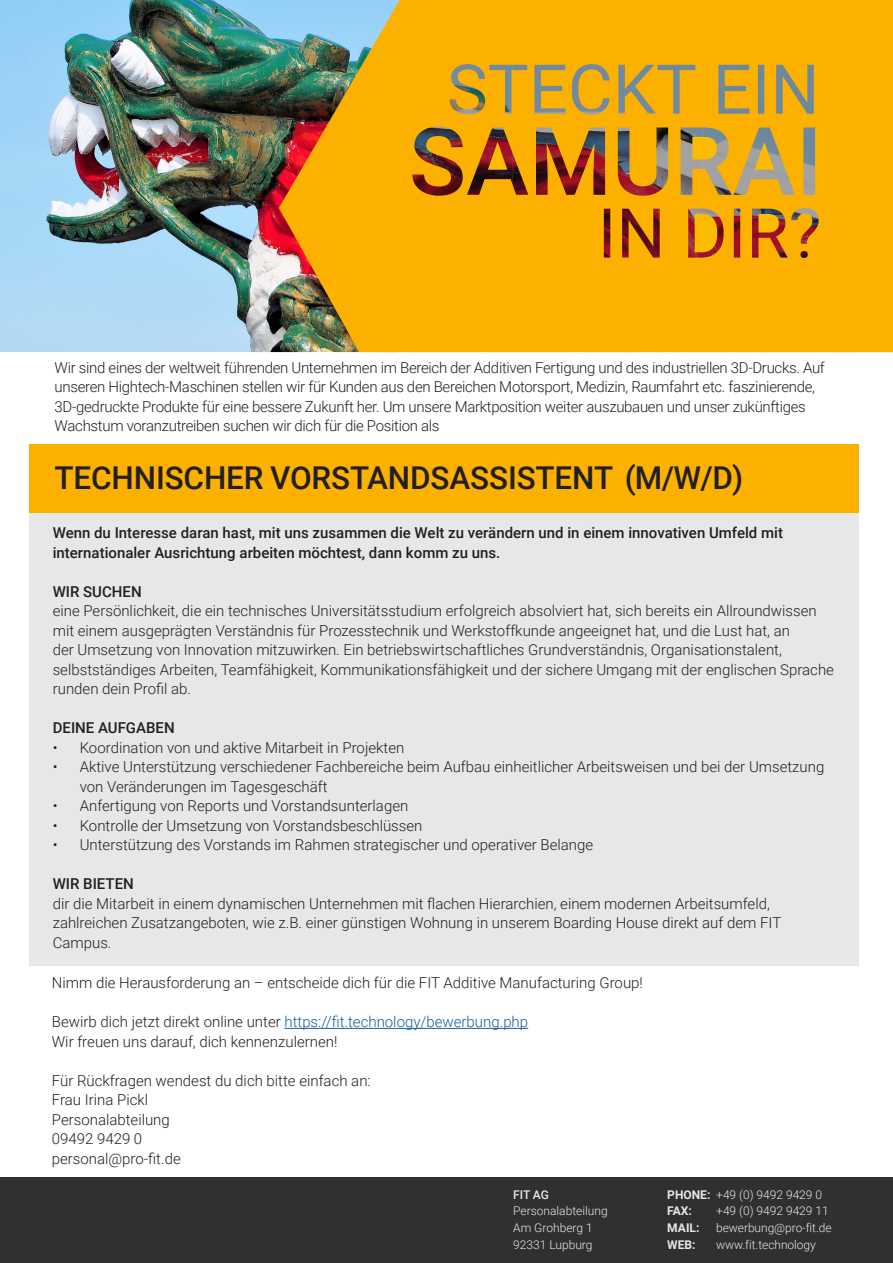
<style>
.page{position:relative;width:893px;height:1263px;background:#fff}
.page>*{position:absolute;margin:0;border:0;box-sizing:border-box;transform-origin:0 0}
.t1{font:500 31.5px "Roboto";letter-spacing:-.005em;color:#231f20}
.t2{font:300 15px/19.5px "Roboto";color:#231f20}
.t3{font:300 15px/19.5px "Roboto";letter-spacing:-.02em;color:#231f20}
.t4{font:500 15px/19.5px "Roboto";color:#231f20}
.t5{font:300 15px "Roboto";color:#175d9e}
.t6{font:300 12px "Roboto";color:#e7e9e8}
.t7{font:700 12px "Roboto";color:#e7e9e8}
.t8{font:500 12px "Roboto";color:#e7e9e8}
.s1{color:#231f20}
.s2{font-weight:700}
</style>
<div class="page">
<div style="left:30px;top:444px;width:829px;height:69px;background:#fcb100"></div>
<div style="left:30px;top:513px;width:829px;height:453px;background:#e6e7e9"></div>
<div style="left:0;top:1177px;width:893px;height:86px;background:#312f30"></div>
<hr style="left:284px;top:1028px;width:244px;height:1px;background:#175d9e">
<img style="left:0;top:0;width:279px;height:352px">
<svg style="left:279px;top:0;width:614px;height:352px;background:#e3a314"></svg>
<p class="t3" style="left:55px;top:357px;width:772px">Wir sind eines der weltweit führenden Unternehmen im Bereich der Additiven Fertigung und des industriellen 3D-Drucks. Auf unseren Hightech-Maschinen stellen wir für Kunden aus den Bereichen Motorsport, Medizin, Raumfahrt etc. faszinierende, 3D-gedruckte Produkte für eine bessere Zukunft her. Um unsere Marktposition weiter auszubauen und unser zukünftiges Wachstum voranzutreiben suchen wir dich für die Position als</p>
<p class="t1" style="left:55px;top:455px;width:690px">TECHNISCHER VORSTANDSASSISTENT (M/W/D)</p>
<p class="t4" style="left:53px;top:522px;width:732px">Wenn du Interesse daran hast, mit uns zusammen die Welt zu verändern und in einem innovativen Umfeld mit internationaler Ausrichtung arbeiten möchtest, dann komm zu uns.</p>
<p class="t4" style="left:53px;top:581px;width:90px">WIR SUCHEN</p>
<p class="t2" style="left:53px;top:600px;width:783px">eine Persönlichkeit, die ein technisches Universitätsstudium erfolgreich absolviert hat, sich bereits ein Allroundwissen mit einem ausgeprägten Verständnis für Prozesstechnik und Werkstoffkunde angeeignet hat, und die Lust hat, an<br>der Umsetzung von Innovation mitzuwirken. Ein betriebswirtschaftliches Grundverständnis, Organisationstalent, selbstständiges Arbeiten, Teamfähigkeit, Kommunikationsfähigkeit und der sichere Umgang mit der englischen Sprache runden dein Profil ab.</p>
<p class="t4" style="left:53px;top:717px;width:124px">DEINE AUFGABEN</p>
<p class="t2" style="left:53px;top:737px;width:353px">• Koordination von und aktive Mitarbeit in Projekten</p>
<p class="t2" style="left:80px;top:756px;width:746px;text-indent:-27px">• Aktive Unterstützung verschiedener Fachbereiche beim Aufbau einheitlicher Arbeitsweisen und bei der Umsetzung von Veränderungen im Tagesgeschäft</p>
<p class="t2" style="left:53px;top:795px;width:357px">• Anfertigung von Reports und Vorstandsunterlagen</p>
<p class="t2" style="left:53px;top:815px;width:371px">• Kontrolle der Umsetzung von Vorstandsbeschlüssen</p>
<p class="t2" style="left:53px;top:834px;width:542px">• Unterstützung des Vorstands im Rahmen strategischer und operativer Belange</p>
<p class="t4" style="left:53px;top:873px;width:83px">WIR BIETEN</p>
<p class="t2" style="left:53px;top:893px;width:730px">dir die Mitarbeit in einem dynamischen Unternehmen mit flachen Hierarchien, einem modernen Arbeitsumfeld, zahlreichen Zusatzangeboten, wie z.B. einer günstigen Wohnung in unserem Boarding House direkt auf dem FIT<br>Campus.</p>
<p class="t2" style="left:52px;top:973px;width:593px">Nimm die Herausforderung an – entscheide dich für die FIT Additive Manufacturing Group!</p>
<p class="t5" style="left:52px;top:1011px;width:478px"><span class="s1">Bewirb dich jetzt direkt online unter</span> https://fit.technology/bewerbung.php</p>
<p class="t2" style="left:52px;top:1031px;width:287px">Wir freuen uns darauf, dich kennenzulernen!</p>
<p class="t2" style="left:52px;top:1070px;width:320px">Für Rückfragen wendest du dich bitte einfach an:</p>
<p class="t2" style="left:52px;top:1090px;width:98px">Frau Irina Pickl</p>
<p class="t2" style="left:52px;top:1109px;width:119px">Personalabteilung</p>
<p class="t2" style="left:52px;top:1129px;width:92px">09492 9429 0</p>
<p class="t2" style="left:52px;top:1148px;width:130px">personal@pro-fit.de</p>
<p class="t8" style="left:513px;top:1186px;width:37px">FIT AG</p>
<p class="t6" style="left:667px;top:1186px;width:156px"><span class="s2">PHONE:</span> +49 (0) 9492 9429 0</p>
<p class="t6" style="left:513px;top:1203px;width:96px">Personalabteilung</p>
<p class="t7" style="left:667px;top:1203px;width:26px">FAX:</p>
<p class="t6" style="left:716px;top:1203px;width:114px">+49 (0) 9492 9429 11</p>
<p class="t6" style="left:513px;top:1219px;width:81px">Am Grohberg 1</p>
<p class="t7" style="left:667px;top:1219px;width:34px">MAIL:</p>
<p class="t6" style="left:716px;top:1219px;width:117px">bewerbung@pro-fit.de</p>
<p class="t6" style="left:513px;top:1236px;width:81px">92331 Lupburg</p>
<p class="t7" style="left:667px;top:1236px;width:30px">WEB:</p>
<p class="t6" style="left:716px;top:1236px;width:101px">www.fit.technology</p>
</div>
